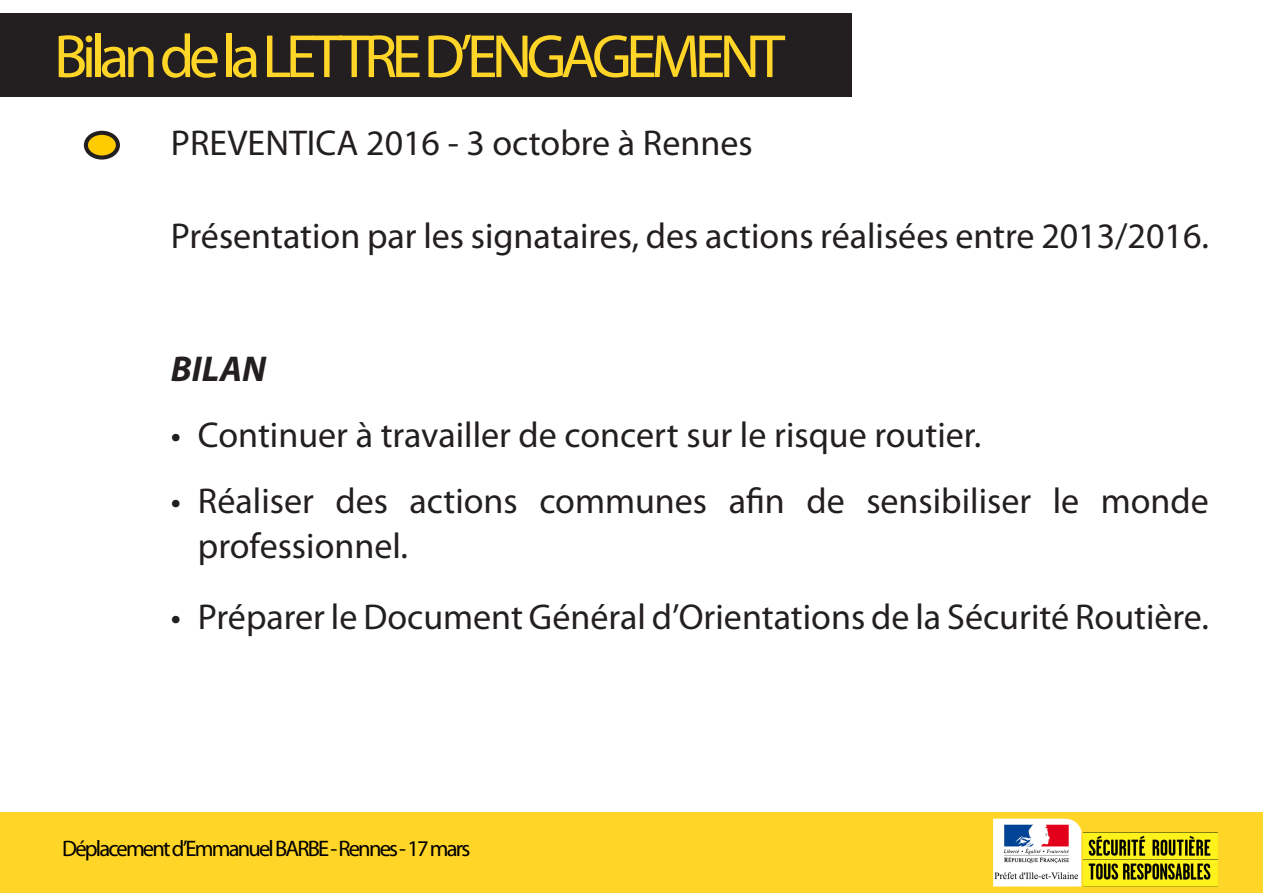
<style>
.page{position:relative;width:1263px;height:893px;background:#fff}
.page>*{position:absolute;margin:0;border:0;box-sizing:border-box;transform-origin:0 0}
.t1{font:61.5px "Myriad Pro";letter-spacing:-.09em;color:#ffd527}
.t2{font:36px/45px "Myriad Pro";color:#231f20}
.t3{font:italic 700 36px "Myriad Pro";color:#231f20}
.t4{font:22.5px "Myriad Pro";letter-spacing:-.08em;color:#000}
</style>
<div class="page">
<div style="left:0;top:13px;width:852px;height:84px;background:#231f20"></div>
<svg style="left:86px;top:133px;width:32px;height:25px"></svg>
<div style="left:84px;top:131px;width:36px;height:29px;border:4px solid #231f20;border-radius:50%"></div>
<div style="left:0;top:812px;width:1263px;height:81px;background:#ffd527"></div>
<img style="left:993px;top:819px;width:88px;height:67px">
<img style="left:1083px;top:832px;width:135px;height:54px">
<p class="t1" style="left:54px;top:19px;width:732px">Bilan de la LETTRE D’ENGAGEMENT</p>
<p class="t2" style="left:171px;top:119px;width:583px">PREVENTICA 2016 - 3 octobre à Rennes</p>
<p class="t2" style="left:171px;top:213px;width:1039px">Présentation par les signataires, des actions réalisées entre 2013/2016.</p>
<p class="t3" style="left:171px;top:345px;width:97px">BILAN</p>
<p class="t2" style="left:171px;top:412px;width:812px">• Continuer à travailler de concert sur le risque routier.</p>
<p class="t2" style="left:198px;top:478px;width:1012px;text-indent:-27px">• Réaliser des actions communes afin de sensibiliser le monde professionnel.</p>
<p class="t2" style="left:171px;top:594px;width:1039px">• Préparer le Document Général d’Orientations de la Sécurité Routière.</p>
<p class="t4" style="left:62px;top:834px;width:410px">Déplacement d’Emmanuel BARBE - Rennes - 17 mars</p>
</div>
